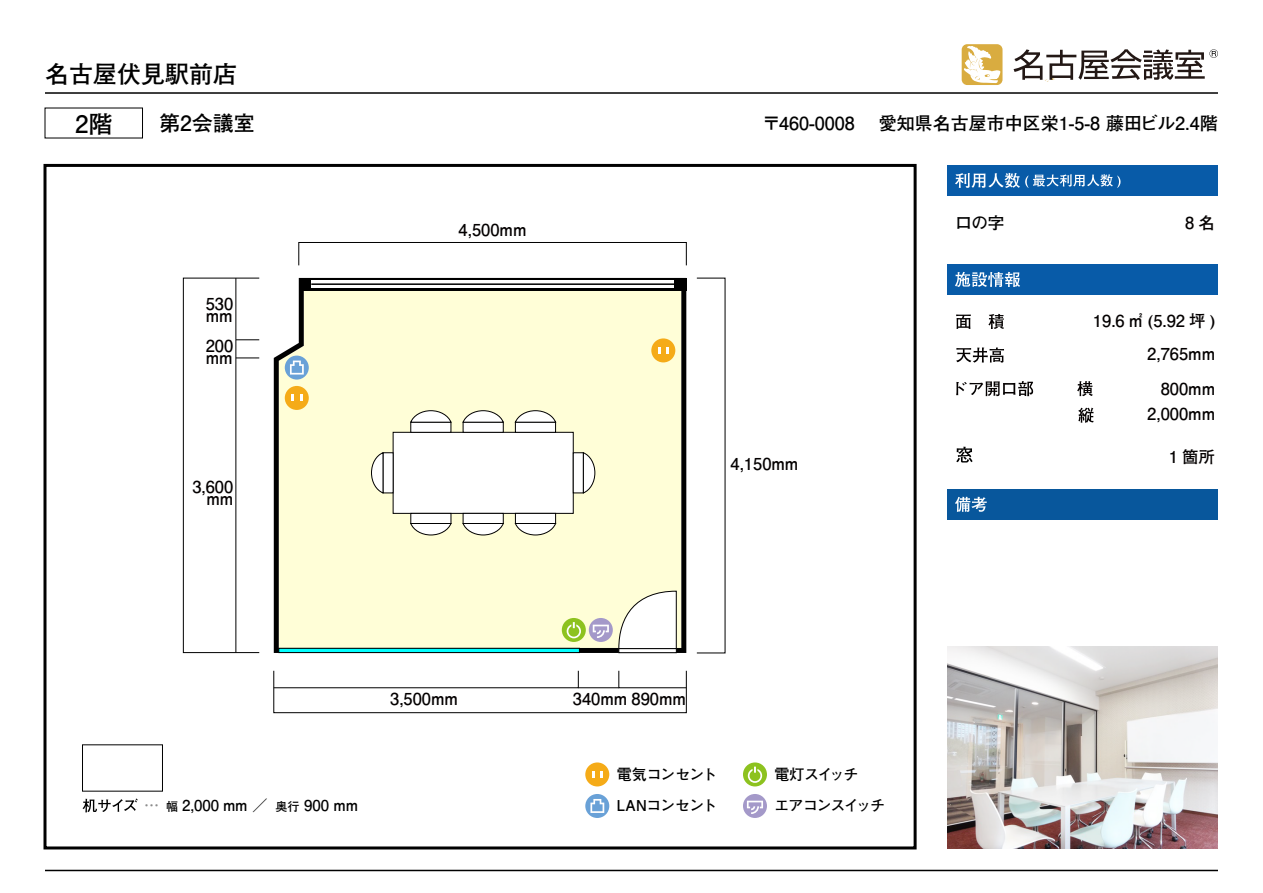
<style>
.page{position:relative;width:1263px;height:893px;background:#fff}
.page>*{position:absolute;margin:0;border:0;box-sizing:border-box;transform-origin:0 0}
.t1{font:700 24px/49.5px "Futo Go B101 Pr 6 N";color:#000}
.t2{font:700 21px "Futo Go B101 Pr 6 N";color:#000}
.t3{font:700 18px "Futo Go B101 Pr 6 N";color:#000}
.t4{font:700 16.5px/12px "Futo Go B101 Pr 6 N";color:#040000;text-align:right}
.t5{font:700 16.5px "Futo Go B101 Pr 6 N";color:#000}
.t6{font:700 15px/31.5px "Futo Go B101 Pr 6 N";letter-spacing:-.055em;color:#000}
.t7{font:700 15px "Futo Go B101 Pr 6 N";color:#000}
.t8{font:700 15px "Futo Go B101 Pr 6 N";letter-spacing:-.035em;color:#000}
.s1{color:#8c8c8c}
.s2{font-size:12px}
.s3{font-family:"Koz Go Pr 6 N";font-weight:400}
</style>
<div class="page">
<hr style="left:45px;top:870px;width:1173px;height:1px;background:#000">
<div style="left:962px;top:44px;width:40px;height:41px;background:#d9ac40;border-radius:6px"></div>
<svg style="left:964px;top:46px;width:37px;height:37px"></svg>
<svg style="left:1013px;top:49px;width:205px;height:33px"></svg>
<hr style="left:45px;top:92px;width:1173px;height:2px;background:#000">
<div style="left:948px;top:264px;width:270px;height:30px;background:#085ba8"></div>
<div style="left:948px;top:165px;width:270px;height:30px;background:#085ba8"></div>
<svg style="left:956px;top:314px;width:15px;height:15px"></svg>
<svg style="left:988px;top:314px;width:16px;height:15px"></svg>
<svg style="left:956px;top:347px;width:48px;height:16px"></svg>
<svg style="left:955px;top:173px;width:165px;height:15px"></svg>
<svg style="left:955px;top:272px;width:65px;height:15px"></svg>
<svg style="left:956px;top:447px;width:16px;height:15px"></svg>
<div style="left:948px;top:489px;width:270px;height:30px;background:#08579c"></div>
<svg style="left:955px;top:497px;width:32px;height:15px"></svg>
<svg style="left:956px;top:381px;width:77px;height:15px"></svg>
<svg style="left:1077px;top:381px;width:16px;height:15px"></svg>
<svg style="left:1078px;top:408px;width:16px;height:15px"></svg>
<div style="left:44px;top:164px;width:872px;height:685px;border:3px solid #000"></div>
<svg style="left:82px;top:798px;width:56px;height:14px"></svg>
<div style="left:82px;top:744px;width:81px;height:47px;border:1px solid #000"></div>
<div style="left:585px;top:794px;width:24px;height:24px;background:#69a1d7;border-radius:50%"></div>
<svg style="left:590px;top:799px;width:14px;height:14px"></svg>
<div style="left:585px;top:762px;width:24px;height:24px;background:#f5ab18;border-radius:50%"></div>
<svg style="left:592px;top:771px;width:2px;height:7px"></svg>
<svg style="left:600px;top:771px;width:3px;height:7px"></svg>
<div style="left:743px;top:762px;width:24px;height:24px;background:#8dc21f;border-radius:50%"></div>
<svg style="left:748px;top:767px;width:14px;height:16px"></svg>
<div style="left:743px;top:794px;width:24px;height:24px;background:#a499c9;border-radius:50%"></div>
<svg style="left:747px;top:801px;width:16px;height:13px"></svg>
<img style="left:948px;top:646px;width:270px;height:203px">
<div style="left:274px;top:278px;width:412px;height:375px;background:#fffed7"></div>
<div style="left:299px;top:278px;width:387px;height:12px;background:#000"></div>
<div style="left:311px;top:280px;width:363px;height:8px;background:#fff"></div>
<div style="left:562px;top:618px;width:24px;height:24px;background:#8dc21f;border-radius:50%"></div>
<svg style="left:567px;top:622px;width:14px;height:16px"></svg>
<svg style="left:589px;top:618px;width:24px;height:24px"></svg>
<svg style="left:593px;top:625px;width:16px;height:13px"></svg>
<div style="left:285px;top:386px;width:24px;height:24px;background:#f5ab18;border-radius:50%"></div>
<svg style="left:291px;top:395px;width:3px;height:6px"></svg>
<svg style="left:300px;top:395px;width:2px;height:6px"></svg>
<div style="left:651px;top:338px;width:24px;height:24px;background:#f5ab18;border-radius:50%"></div>
<svg style="left:658px;top:347px;width:2px;height:7px"></svg>
<svg style="left:666px;top:347px;width:3px;height:7px"></svg>
<div style="left:393px;top:432px;width:181px;height:82px;background:#fff;border:1px solid #000"></div>
<div style="left:463px;top:513px;width:41px;height:11px;background:#fff;border:1px solid #000"></div>
<svg style="left:462px;top:523px;width:42px;height:13px"></svg>
<div style="left:410px;top:513px;width:41px;height:11px;background:#fff;border:1px solid #000"></div>
<svg style="left:410px;top:523px;width:42px;height:13px"></svg>
<div style="left:515px;top:513px;width:41px;height:11px;background:#fff;border:1px solid #000"></div>
<svg style="left:514px;top:523px;width:43px;height:13px"></svg>
<div style="left:463px;top:422px;width:41px;height:11px;background:#fff;border:1px solid #000"></div>
<svg style="left:462px;top:410px;width:42px;height:13px"></svg>
<div style="left:515px;top:422px;width:41px;height:11px;background:#fff;border:1px solid #000"></div>
<svg style="left:514px;top:410px;width:43px;height:13px"></svg>
<div style="left:573px;top:452px;width:11px;height:41px;background:#fff;border:1px solid #000"></div>
<svg style="left:583px;top:452px;width:13px;height:42px"></svg>
<div style="left:383px;top:452px;width:10px;height:41px;background:#fff"></div>
<svg style="left:371px;top:452px;width:13px;height:42px"></svg>
<div style="left:410px;top:422px;width:41px;height:11px;background:#fff;border:1px solid #000"></div>
<svg style="left:410px;top:410px;width:42px;height:13px"></svg>
<hr style="left:311px;top:283px;width:363px;height:2px;background:#000">
<svg style="left:278px;top:648px;width:302px;height:5px;background:#00a1a1"></svg>
<svg style="left:618px;top:590px;width:59px;height:58px"></svg>
<svg style="left:618px;top:648px;width:59px;height:5px"></svg>
<div style="left:298px;top:242px;width:389px;height:24px;border:1px solid #000"></div>
<div style="left:183px;top:278px;width:77px;height:375px;border:1px solid #000"></div>
<svg style="left:236px;top:339px;width:23px;height:1px"></svg>
<hr style="left:235px;top:278px;width:1px;height:62px;background:#000">
<svg style="left:236px;top:358px;width:23px;height:1px"></svg>
<hr style="left:235px;top:340px;width:1px;height:313px;background:#000">
<div style="left:273px;top:670px;width:414px;height:43px;border:1px solid #000"></div>
<svg style="left:618px;top:670px;width:69px;height:18px"></svg>
<svg style="left:273px;top:670px;width:306px;height:18px"></svg>
<hr style="left:578px;top:687px;width:41px;height:1px;background:#000">
<div style="left:285px;top:356px;width:24px;height:24px;background:#69a1d7;border-radius:50%"></div>
<svg style="left:290px;top:361px;width:14px;height:14px"></svg>
<h1 class="t1" style="left:75px;top:48px;width:163px;text-indent:-30px">名古屋伏見駅前店<br>2階</h1>
<p class="t2" style="left:159px;top:106px;width:97px">第2会議室</p>
<p class="t4" style="left:206px;top:298px;width:29px;text-align:left">530 mm</p>
<p class="t4" style="left:206px;top:339px;width:29px;text-align:left">200 mm</p>
<p class="t4" style="left:192px;top:480px;width:42px">3,600 mm</p>
<p class="t4" style="left:459px;top:223px;width:69px">4,500mm</p>
<p class="t3" style="left:762px;top:109px;width:457px">〒460-0008　 愛知県名古屋市中区栄1-5-8 藤田ビル2.4階</p>
<p class="t5" style="left:955px;top:210px;width:50px">口の字</p>
<p class="t4" style="left:1185px;top:216px;width:31px">8名</p>
<p class="t4" style="left:1093px;top:314px;width:124px">19.6 ㎡ (5.92 坪 )</p>
<p class="t4" style="left:730px;top:457px;width:69px">4,150mm</p>
<p class="t4" style="left:1147px;top:347px;width:69px">2,765mm</p>
<p class="t4" style="left:1147px;top:375px;width:69px;line-height:25.7px">800mm<br>2,000mm</p>
<p class="t4" style="left:1169px;top:450px;width:48px">1 箇所</p>
<p class="t4" style="left:390px;top:692px;width:69px">3,500mm</p>
<p class="t4" style="left:573px;top:692px;width:115px">340mm 890mm</p>
<p class="t8" style="left:617px;top:762px;width:102px">電気コンセント</p>
<p class="t6" style="left:774px;top:758px;width:112px">電灯スイッチ<br>エアコンスイッチ</p>
<p class="t7" style="left:144px;top:794px;width:217px"><span class="s1">…</span> <span class="s2">幅</span> 2,000 ｍｍ <span class="s3">／</span> <span class="s2">奥行</span> 900 ｍｍ</p>
<p class="t6" style="left:617px;top:789px;width:102px">LANコンセント</p>
</div>
